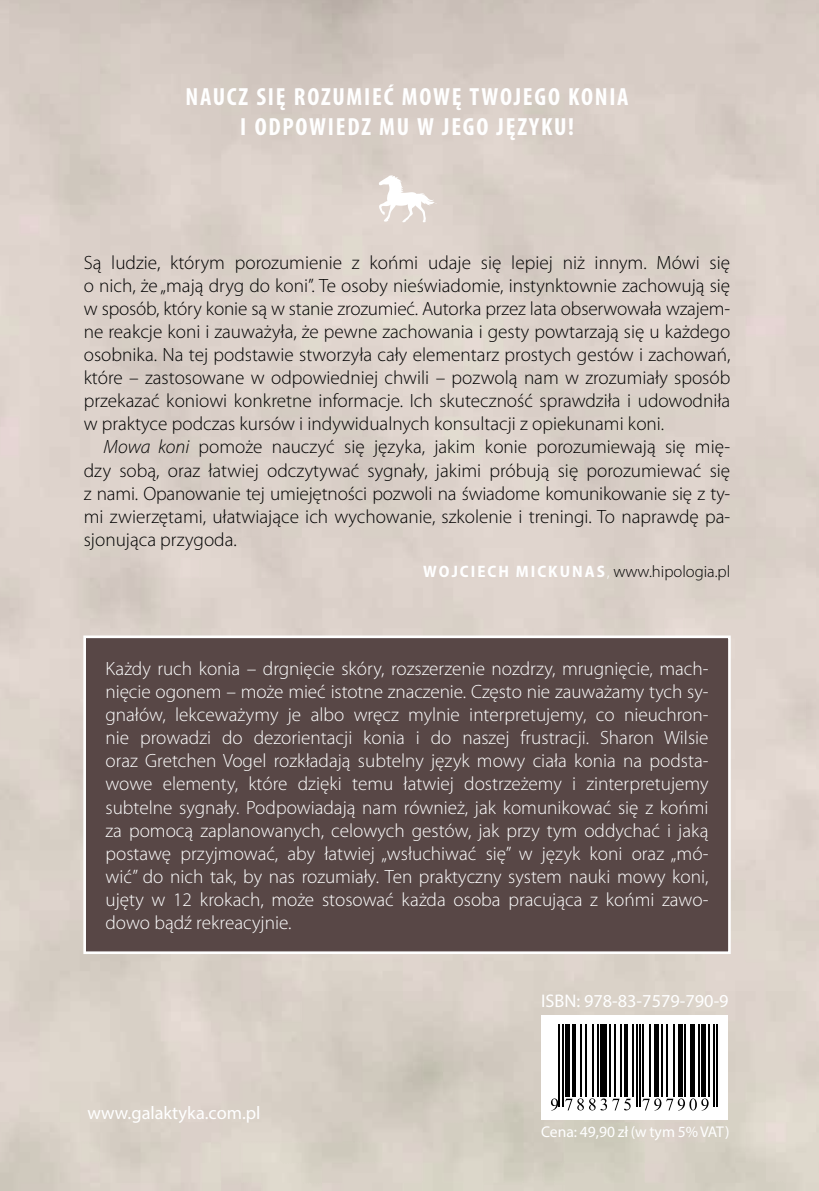
<style>
.page{position:relative;width:819px;height:1191px;background:#dbd0c9}
.page>*{position:absolute;margin:0;border:0;box-sizing:border-box;transform-origin:0 0}
.t1{font:700 condensed 24.85px/29.9px "Myriad Pro";letter-spacing:.07em;color:#fff;text-align:center}
.t2{font:300 19.25px/23.1px "Myriad Pro";color:#000;text-align:justify}
.t3{font:300 19.25px/23.1px "Myriad Pro";color:#fff;text-align:justify}
.t4{font:18.38px "Myriad Pro";color:#fff}
.t5{font:700 semi-condensed 16.62px "Myriad Pro";letter-spacing:.12em;color:#fff}
.t6{font:15.58px "Myriad Pro";color:#fff}
.s1{font-style:italic}
.s2{font-weight:300;font-stretch:normal}
.s3{font-weight:300;font-stretch:normal;color:#000}
</style>
<div class="page">
<svg style="left:379px;top:175px;width:57px;height:47px"></svg>
<div style="left:541px;top:1014px;width:186px;height:105px;background:#fff"></div>
<hr style="left:558px;top:1023px;width:1px;height:83px;background:#000">
<hr style="left:562px;top:1023px;width:1px;height:83px;background:#000">
<div style="left:565px;top:1023px;width:5px;height:73px;background:#000"></div>
<hr style="left:572px;top:1023px;width:3px;height:73px;background:#000">
<hr style="left:580px;top:1023px;width:1px;height:73px;background:#000">
<hr style="left:585px;top:1023px;width:1px;height:73px;background:#000">
<hr style="left:592px;top:1023px;width:1px;height:73px;background:#000">
<hr style="left:597px;top:1023px;width:1px;height:73px;background:#000">
<div style="left:600px;top:1023px;width:7px;height:73px;background:#000"></div>
<hr style="left:609px;top:1023px;width:1px;height:73px;background:#000">
<hr style="left:614px;top:1023px;width:1px;height:73px;background:#000">
<hr style="left:620px;top:1023px;width:2px;height:73px;background:#000">
<hr style="left:624px;top:1023px;width:3px;height:73px;background:#000">
<hr style="left:632px;top:1023px;width:1px;height:73px;background:#000">
<hr style="left:636px;top:1023px;width:1px;height:83px;background:#000">
<hr style="left:639px;top:1023px;width:1px;height:83px;background:#000">
<hr style="left:642px;top:1023px;width:2px;height:73px;background:#000">
<hr style="left:649px;top:1023px;width:1px;height:73px;background:#000">
<div style="left:654px;top:1023px;width:5px;height:73px;background:#000"></div>
<hr style="left:661px;top:1023px;width:1px;height:73px;background:#000">
<hr style="left:666px;top:1023px;width:1px;height:73px;background:#000">
<hr style="left:673px;top:1023px;width:1px;height:73px;background:#000">
<hr style="left:678px;top:1023px;width:4px;height:73px;background:#000">
<hr style="left:684px;top:1023px;width:1px;height:73px;background:#000">
<div style="left:689px;top:1023px;width:5px;height:73px;background:#000"></div>
<hr style="left:698px;top:1023px;width:1px;height:73px;background:#000">
<div style="left:701px;top:1023px;width:5px;height:73px;background:#000"></div>
<hr style="left:708px;top:1023px;width:1px;height:73px;background:#000">
<hr style="left:713px;top:1023px;width:1px;height:83px;background:#000">
<hr style="left:716px;top:1023px;width:2px;height:83px;background:#000">
<svg style="left:551px;top:1098px;width:7px;height:12px"></svg>
<svg style="left:565px;top:1098px;width:65px;height:12px"></svg>
<svg style="left:642px;top:1098px;width:66px;height:12px"></svg>
<div style="left:85px;top:637px;width:644px;height:315px;background:#584746"></div>
<div style="left:83px;top:635px;width:647px;height:319px;border:3px solid #fff"></div>
<p class="t1" style="left:185px;top:82px;width:445px">NAUCZ SIĘ ROZUMIEĆ MOWĘ TWOJEGO KONIA<br>I ODPOWIEDZ MU W JEGO JĘZYKU!</p>
<p class="t2" style="left:84px;top:250px;width:648px">Są ludzie, którym porozumienie z końmi udaje się lepiej niż innym. Mówi się o nich, że „mają dryg do koni”. Te osoby nieświadomie, instynktownie zachowują się w sposób, który konie są w stanie zrozumieć. Autorka przez lata obserwowała wzajem&shy;ne reakcje koni i zauważyła, że pewne zachowania i gesty powtarzają się u każdego osobnika. Na tej podstawie stworzyła cały elementarz prostych gestów i zachowań, które – zastosowane w odpowiedniej chwili – pozwolą nam w zrozumiały sposób przekazać koniowi konkretne informacje. Ich skuteczność sprawdziła i udowodniła w praktyce podczas kursów i indywidualnych konsultacji z opiekunami koni.</p>
<p class="t2" style="left:84px;top:435px;width:648px;text-indent:20px"><span class="s1">Mowa koni</span> pomoże nauczyć się języka, jakim konie porozumiewają się mię&shy;dzy sobą, oraz łatwiej odczytywać sygnały, jakimi próbują się porozumiewać się z nami. Opanowanie tej umiejętności pozwoli na świadome komunikowanie się z ty&shy;mi zwierzętami, ułatwiające ich wychowanie, szkolenie i treningi. To naprawdę pa&shy;sjonująca przygoda.</p>
<p class="t5" style="left:423px;top:561px;width:308px">WOJCIECH MICKUNAS<span class="s2">,</span> <span class="s3">www.hipologia.pl</span></p>
<p class="t3" style="left:105px;top:657px;width:604px">Każdy ruch konia – drgnięcie skóry, rozszerzenie nozdrzy, mrugnięcie, mach&shy;nięcie ogonem – może mieć istotne znaczenie. Często nie zauważamy tych sy&shy;gnałów, lekceważymy je albo wręcz mylnie interpretujemy, co nieuchron&shy;nie prowadzi do dezorientacji konia i do naszej frustracji. Sharon Wilsie oraz Gretchen Vogel rozkładają subtelny język mowy ciała konia na podsta&shy;wowe elementy, które dzięki temu łatwiej dostrzeżemy i zinterpretujemy subtelne sygnały. Podpowiadają nam również, jak komunikować się z końmi za pomocą zaplanowanych, celowych gestów, jak przy tym oddychać i jaką postawę przyjmować, aby łatwiej „wsłuchiwać się” w język koni oraz „mó&shy;wić” do nich tak, by nas rozumiały. Ten praktyczny system nauki mowy koni, ujęty w 12 krokach, może stosować każda osoba pracująca z końmi zawo&shy;dowo bądź rekreacyjnie.</p>
<p class="t4" style="left:87px;top:1101px;width:175px">www.galaktyka.com.pl</p>
<p class="t4" style="left:541px;top:989px;width:189px">ISBN: 978-83-7579-790-9</p>
<p class="t6" style="left:541px;top:1122px;width:190px">Cena: 49,90 zł (w tym 5% VAT)</p>
</div>
